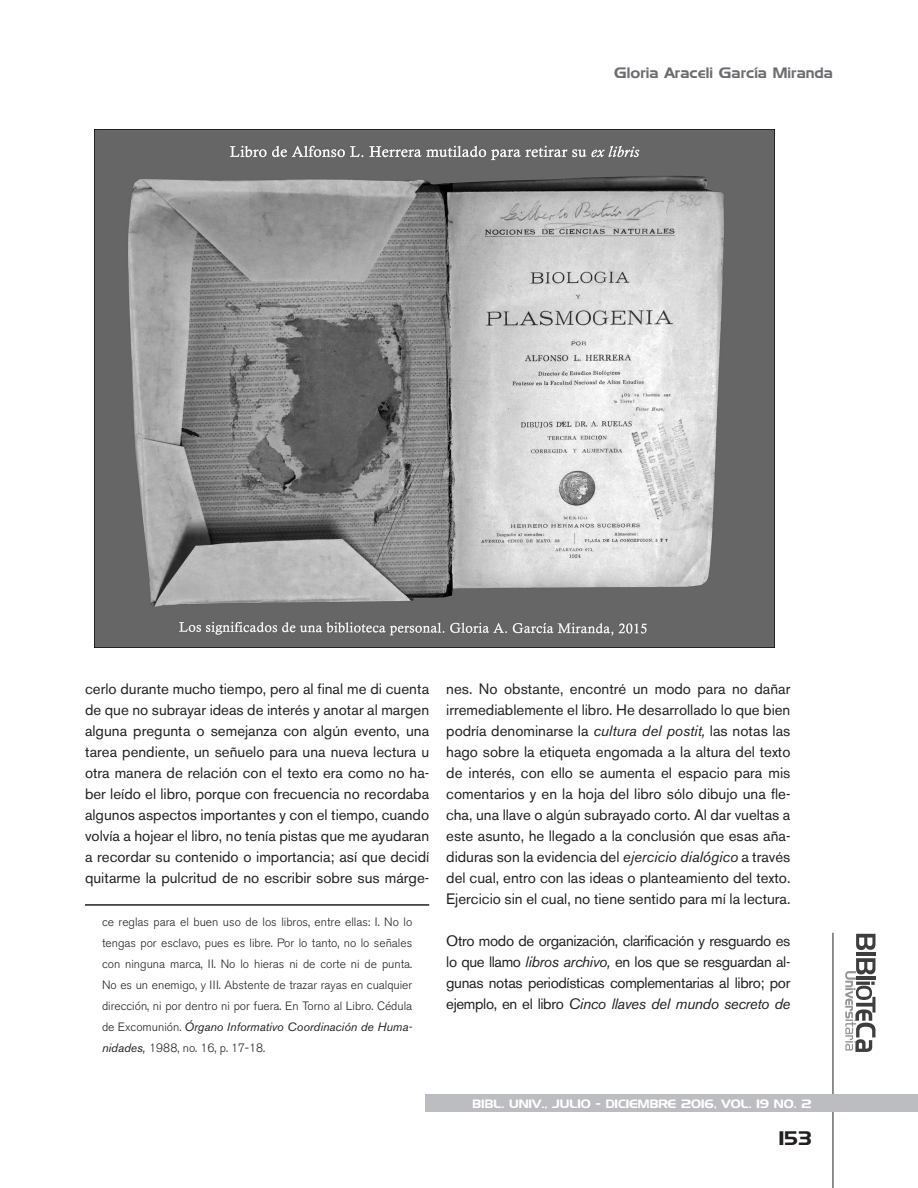
<style>
.page{position:relative;width:918px;height:1188px;background:#fff}
.page>*{position:absolute;margin:0;border:0;box-sizing:border-box;transform-origin:0 0}
.t1{font:19.5px "Denmark";color:#231f20}
.CUERPO_-_español{font:15px/21px "Akzidenz Grotesk BE";color:#231f20;text-align:justify}
.Autor{font:15px "Denmark";color:#6c6d70}
.t2{font:300 12px/21px "Akzidenz Grotesk BE";color:#231f20;text-align:justify}
.t3{font:12px "Denmark";color:#fff}
.s1{font-weight:400;font-style:italic}
.s2{font-style:italic}
</style>
<div class="page">
<hr style="left:833px;top:933px;width:1px;height:255px;background:#231f20">
<svg style="left:856px;top:934px;width:19px;height:16px"></svg>
<hr style="left:856px;top:952px;width:19px;height:4px;background:#3e3e3f">
<svg style="left:845px;top:958px;width:30px;height:94px"></svg>
<div style="left:425px;top:1094px;width:493px;height:17px;background:#bcbdc0"></div>
<hr style="left:85px;top:904px;width:344px;height:2px;background:#231f20">
<img style="left:94px;top:130px;width:681px;height:518px">
<p class="Autor" style="left:614px;top:64px;width:220px">Gloria Araceli García Miranda</p>
<p class="CUERPO_-_español" style="left:85px;top:679px;width:346px">cerlo durante mucho tiempo, pero al final me di cuenta de que no subrayar ideas de interés y anotar al margen alguna pregunta o semejanza con algún evento, una tarea pendiente, un señuelo para una nueva lectura u otra manera de relación con el texto era como no ha&shy;ber leído el libro, porque con frecuencia no recordaba algunos aspectos importantes y con el tiempo, cuando volvía a hojear el libro, no tenía pistas que me ayudaran a recordar su contenido o importancia; así que decidí quitarme la pulcritud de no escribir sobre sus márge-</p>
<p class="t2" style="left:102px;top:912px;width:312px">ce reglas para el buen uso de los libros, entre ellas: I. No lo tengas por esclavo, pues es libre. Por lo tanto, no lo señales con ninguna marca, II. No lo hieras ni de corte ni de punta.<br>No es un enemigo, y III. Abstente de trazar rayas en cualquier dirección, ni por dentro ni por fuera. En Torno al Libro. Cédula de Excomunión. <span class="s1">Órgano Informativo Coordinación de Huma&shy;nidades,</span> 1988, no. 16, p. 17-18.</p>
<p class="CUERPO_-_español" style="left:446px;top:679px;width:346px">nes. No obstante, encontré un modo para no dañar irremediablemente el libro. He desarrollado lo que bien podría denominarse la <span class="s2">cultura del postit,</span> las notas las hago sobre la etiqueta engomada a la altura del texto de interés, con ello se aumenta el espacio para mis comentarios y en la hoja del libro sólo dibujo una fle&shy;cha, una llave o algún subrayado corto. Al dar vueltas a este asunto, he llegado a la conclusión que esas aña&shy;diduras son la evidencia del <span class="s2">ejercicio dialógico</span> a través del cual, entro con las ideas o planteamiento del texto.<br>Ejercicio sin el cual, no tiene sentido para mí la lectura.</p>
<p class="CUERPO_-_español" style="left:446px;top:931px;width:346px">Otro modo de organización, clarificación y resguardo es lo que llamo <span class="s2">libros archivo,</span> en los que se resguardan al&shy;gunas notas periodísticas complementarias al libro; por ejemplo, en el libro <span class="s2">Cinco llaves del mundo secreto de</span></p>
<p class="t3" style="left:473px;top:1096px;width:341px">BIBL. UNIV., JULIO - DICIEMBRE 2016, VOL. 19 NO. 2</p>
<h1 class="t1" style="left:779px;top:1127px;width:34px">153</h1>
</div>
